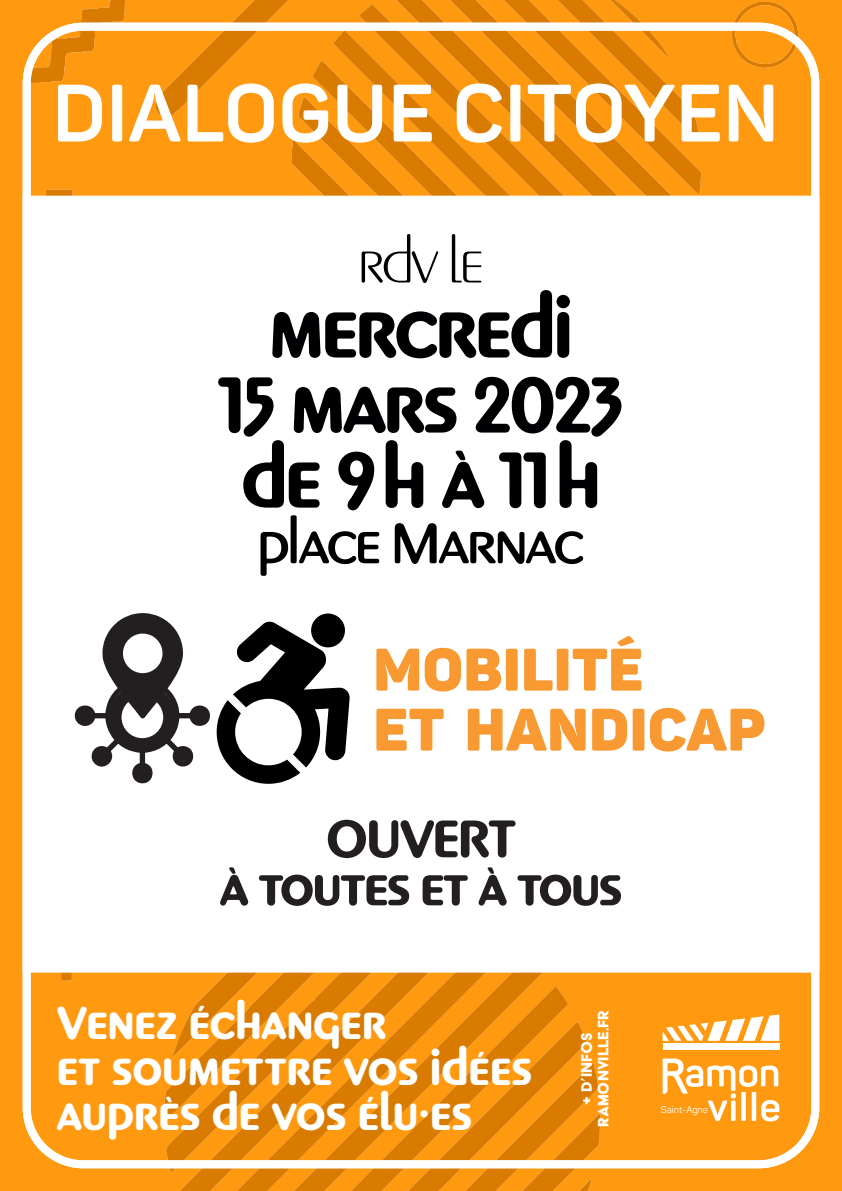
<style>
.page{position:relative;width:842px;height:1191px;background:#ff990f}
.page>*{position:absolute;margin:0;border:0;box-sizing:border-box;transform-origin:0 0}
.t1{font:700 82.3px "Pinot Grigio Modern";letter-spacing:-.03em;color:#000002}
.t2{font:700 80px "Panton";letter-spacing:.01em;color:#fff}
.t3{font:59px "Panton Black Caps";letter-spacing:.01em;color:#f89931}
.t4{font:500 58.8px "Pinot Grigio Modern";letter-spacing:-.03em;color:#000002}
.t5{font:300 58.8px "Pinot Grigio Modern";color:#000002}
.t6{font:700 54.9px "Pinot Grigio Modern";letter-spacing:-.03em;color:#231f20}
.t7{font:700 48px "Pinot Grigio Modern";color:#fff}
.t8{font:17.4px "Acier BAT Text Solid";color:#fff}
.t9{font:9.6px "Panton";color:#fff}
</style>
<div class="page">
<svg style="left:279px;top:972px;width:264px;height:219px;background:#e98c0f"></svg>
<svg style="left:337px;top:986px;width:231px;height:205px;background:#e98908"></svg>
<svg style="left:394px;top:1022px;width:206px;height:169px;background:#ea8a09"></svg>
<svg style="left:166px;top:972px;width:270px;height:200px;background:#ea8a0b"></svg>
<svg style="left:332px;top:61px;width:57px;height:36px;background:#ec8b09"></svg>
<svg style="left:389px;top:0;width:37px;height:97px;background:#ec8c0b"></svg>
<svg style="left:298px;top:97px;width:128px;height:43px;background:#eb8b09"></svg>
<svg style="left:426px;top:0;width:269px;height:196px;background:#ed8d0d"></svg>
<svg style="left:164px;top:972px;width:222px;height:149px;background:#ea8a09"></svg>
<svg style="left:291px;top:140px;width:232px;height:56px;background:#ec8c0b"></svg>
<svg style="left:155px;top:0;width:177px;height:116px;background:#f6930d"></svg>
<svg style="left:469px;top:0;width:232px;height:194px;background:#ec8c0a"></svg>
<svg style="left:29px;top:0;width:98px;height:83px;background:#f49617"></svg>
<svg style="left:44px;top:972px;width:276px;height:84px;background:#f5920e"></svg>
<svg style="left:45px;top:190px;width:28px;height:6px"></svg>
<svg style="left:523px;top:0;width:177px;height:141px;background:#ef8e0b"></svg>
<svg style="left:732px;top:2px;width:66px;height:66px;background:#f89a1a"></svg>
<div style="left:23px;top:196px;width:796px;height:776px;background:#fff"></div>
<svg style="left:74px;top:613px;width:276px;height:171px"></svg>
<div style="left:76px;top:707px;width:17px;height:17px;background:#231f20;border-radius:50%"></div>
<div style="left:94px;top:748px;width:15px;height:15px;background:#231f20;border-radius:50%"></div>
<div style="left:134px;top:764px;width:16px;height:15px;background:#231f20;border-radius:50%"></div>
<div style="left:176px;top:747px;width:14px;height:14px;background:#231f20;border-radius:50%"></div>
<div style="left:193px;top:708px;width:13px;height:13px;background:#231f20;border-radius:50%"></div>
<div style="left:109px;top:684px;width:66px;height:66px;border:12px solid #231f20;border-radius:50%"></div>
<div style="left:23px;top:23px;width:796px;height:1145px;border:8px solid #fff;border-radius:57px"></div>
<div style="left:663px;top:1043px;width:116px;height:6px;background:#fff"></div>
<svg style="left:663px;top:1058px;width:116px;height:63px"></svg>
<svg style="left:663px;top:1014px;width:116px;height:26px"></svg>
<p class="t2" style="left:53px;top:63px;width:728px">DIALOGUE CITOYEN</p>
<p class="t5" style="left:359px;top:233px;width:126px">rdv le</p>
<p class="t1" style="left:269px;top:288px;width:306px">mercredi</p>
<p class="t1" style="left:219px;top:363px;width:406px">15 mars 2023</p>
<p class="t1" style="left:241px;top:438px;width:361px">de 9h à 11h</p>
<p class="t4" style="left:258px;top:514px;width:328px">place Marnac</p>
<p class="t3" style="left:373px;top:632px;width:271px">MOBILITÉ</p>
<p class="t3" style="left:373px;top:692px;width:394px">ET HANDICAP</p>
<p class="t6" style="left:326px;top:811px;width:191px">OUVERT</p>
<p class="t6" style="left:220px;top:859px;width:404px">à toutes et à tous</p>
<p class="t7" style="left:57px;top:998px;width:331px">Venez échanger</p>
<p class="t7" style="left:57px;top:1044px;width:477px">et soumettre vos idées</p>
<p class="t7" style="left:57px;top:1089px;width:417px">auprès de vos élu·es</p>
<p class="t8" style="left:594px;top:1126px;width:118px;rotate:-90deg">ramonville.fr</p>
<p class="t8" style="left:577px;top:1105px;width:74px;rotate:-90deg">+ D’INFOS</p>
<p class="t9" style="left:661px;top:1103px;width:49px">Saint-Agne</p>
</div>
